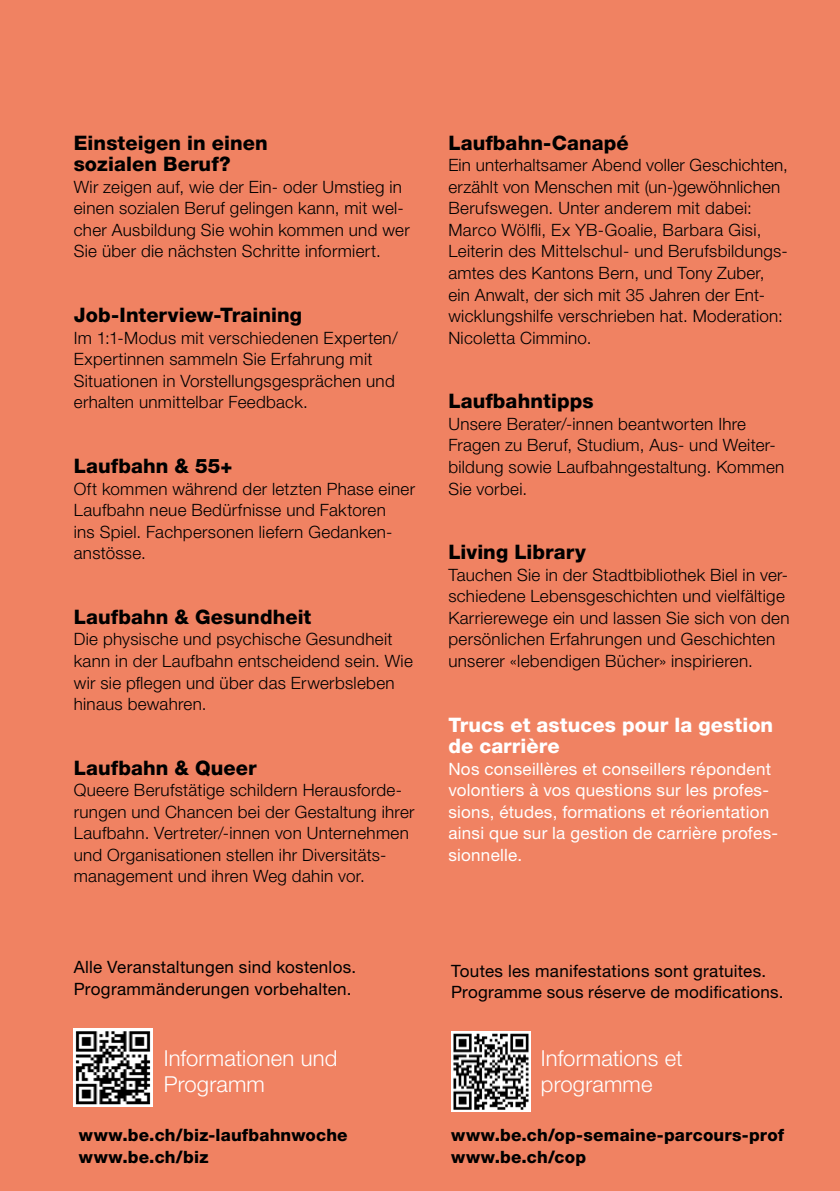
<style>
.page{position:relative;width:840px;height:1191px;background:#fff}
.page>*{position:absolute;margin:0;border:0;box-sizing:border-box;transform-origin:0 0}
.t1{font:300 22px/26.4px "Helvetica Neue LT Std";letter-spacing:.005em;color:#fff}
.t2{font:800 20px/21.6px "Helvetica Neue LT Std";letter-spacing:.005em;color:#000}
.t3{font:800 20px/21.6px "Helvetica Neue LT Std";letter-spacing:.005em;color:#fff}
.t4{font:300 17px/21.6px "Helvetica Neue LT Std";letter-spacing:.02em;color:#000}
.t5{font:17px/21.6px "Helvetica Neue LT Std";letter-spacing:.015em;color:#fff}
.t6{font:17px/21.6px "Helvetica Neue LT Std";letter-spacing:.015em;color:#000}
.t7{font:800 17px/21.6px "Helvetica Neue LT Std";letter-spacing:.01em;color:#000}
.t8{font:300 13px "Helvetica Neue LT Std";letter-spacing:.025em;color:#000}
</style>
<div class="page">
<div style="left:0;top:0;width:839px;height:1191px;background:#f08262"></div>
<img style="left:74px;top:1028px;width:78px;height:78px">
<img style="left:451px;top:1031px;width:79px;height:80px">
<p class="t2" style="left:74px;top:132px;width:195px">Einsteigen in einen sozialen Beruf?</p>
<p class="t4" style="left:74px;top:176px;width:337px">Wir zeigen auf, wie der Ein- oder Umstieg in einen sozialen Beruf gelingen kann, mit wel&shy;cher Ausbildung Sie wohin kommen und wer Sie über die nächsten Schritte informiert.</p>
<p class="t2" style="left:74px;top:304px;width:229px">Job-Interview-Training</p>
<p class="t4" style="left:74px;top:326px;width:325px">Im 1:1-Modus mit verschiedenen Experten/ Expertinnen sammeln Sie Erfahrung mit Situationen in Vorstellungsgesprächen und erhalten unmittelbar Feedback.</p>
<p class="t2" style="left:74px;top:455px;width:160px">Laufbahn &amp; 55+</p>
<p class="t4" style="left:74px;top:477px;width:342px">Oft kommen während der letzten Phase einer Laufbahn neue Bedürfnisse und Faktoren<br>ins Spiel. Fachpersonen liefern Gedanken&shy;anstösse.</p>
<p class="t2" style="left:74px;top:606px;width:239px">Laufbahn &amp; Gesundheit</p>
<p class="t4" style="left:74px;top:628px;width:340px">Die physische und psychische Gesundheit kann in der Laufbahn entscheidend sein. Wie wir sie pflegen und über das Erwerbsleben hinaus bewahren.</p>
<p class="t2" style="left:74px;top:756px;width:184px">Laufbahn &amp; Queer</p>
<p class="t4" style="left:74px;top:779px;width:342px">Queere Berufstätige schildern Herausforde&shy;rungen und Chancen bei der Gestaltung ihrer Laufbahn. Vertreter/-innen von Unternehmen und Organisationen stellen ihr Diversitäts&shy;management und ihren Weg dahin vor.</p>
<p class="t2" style="left:448px;top:132px;width:182px">Laufbahn-Canapé</p>
<p class="t4" style="left:448px;top:154px;width:341px">Ein unterhaltsamer Abend voller Geschichten, erzählt von Menschen mit (un-)gewöhnlichen Berufswegen. Unter anderem mit dabei:<br>Marco Wölfli, Ex YB-Goalie, Barbara Gisi, Leiterin des Mittelschul- und Berufsbildungs&shy;amtes des Kantons Bern, und Tony Zuber, ein Anwalt, der sich mit 35 Jahren der Ent&shy;wicklungshilfe verschrieben hat. Moderation:<br>Nicoletta Cimmino.</p>
<p class="t2" style="left:448px;top:390px;width:147px">Laufbahntipps</p>
<p class="t4" style="left:448px;top:413px;width:337px">Unsere Berater/-innen beantworten Ihre Fragen zu Beruf, Studium, Aus- und Weiter&shy;bildung sowie Laufbahngestaltung. Kommen Sie vorbei.</p>
<p class="t2" style="left:448px;top:541px;width:139px">Living Library</p>
<p class="t4" style="left:448px;top:563px;width:342px">Tauchen Sie in der Stadtbibliothek Biel in ver&shy;schiedene Lebensgeschichten und vielfältige Karrierewege ein und lassen Sie sich von den persönlichen Erfahrungen und Geschichten unserer «lebendigen Bücher» inspirieren.</p>
<p class="t3" style="left:448px;top:713px;width:326px">Trucs et astuces pour la gestion de carrière</p>
<p class="t5" style="left:448px;top:757px;width:331px">Nos conseillères et conseillers répondent volontiers à vos questions sur les profes&shy;sions, études, formations et réorientation ainsi que sur la gestion de carrière profes&shy;sionnelle.</p>
<p class="t6" style="left:74px;top:956px;width:284px">Alle Veranstaltungen sind kostenlos.<br>Programmänderungen vorbehalten.</p>
<p class="t6" style="left:451px;top:959px;width:333px">Toutes les manifestations sont gratuites.<br>Programme sous réserve de modifications.</p>
<p class="t1" style="left:164px;top:1044px;width:175px">Informationen und<br>Programm</p>
<p class="t1" style="left:540px;top:1044px;width:143px">Informations et programme</p>
<p class="t7" style="left:451px;top:1124px;width:334px">www.be.ch/op-semaine-parcours-prof</p>
<p class="t7" style="left:79px;top:1124px;width:270px">www.be.ch/biz-laufbahnwoche www.be.ch/biz</p>
<p class="t8" style="left:45px;top:1128px;width:69px">[Parameter]</p>
<p class="t8" style="left:754px;top:1128px;width:19px">7/8</p>
<p class="t7" style="left:451px;top:1145px;width:136px">www.be.ch/cop</p>
</div>
